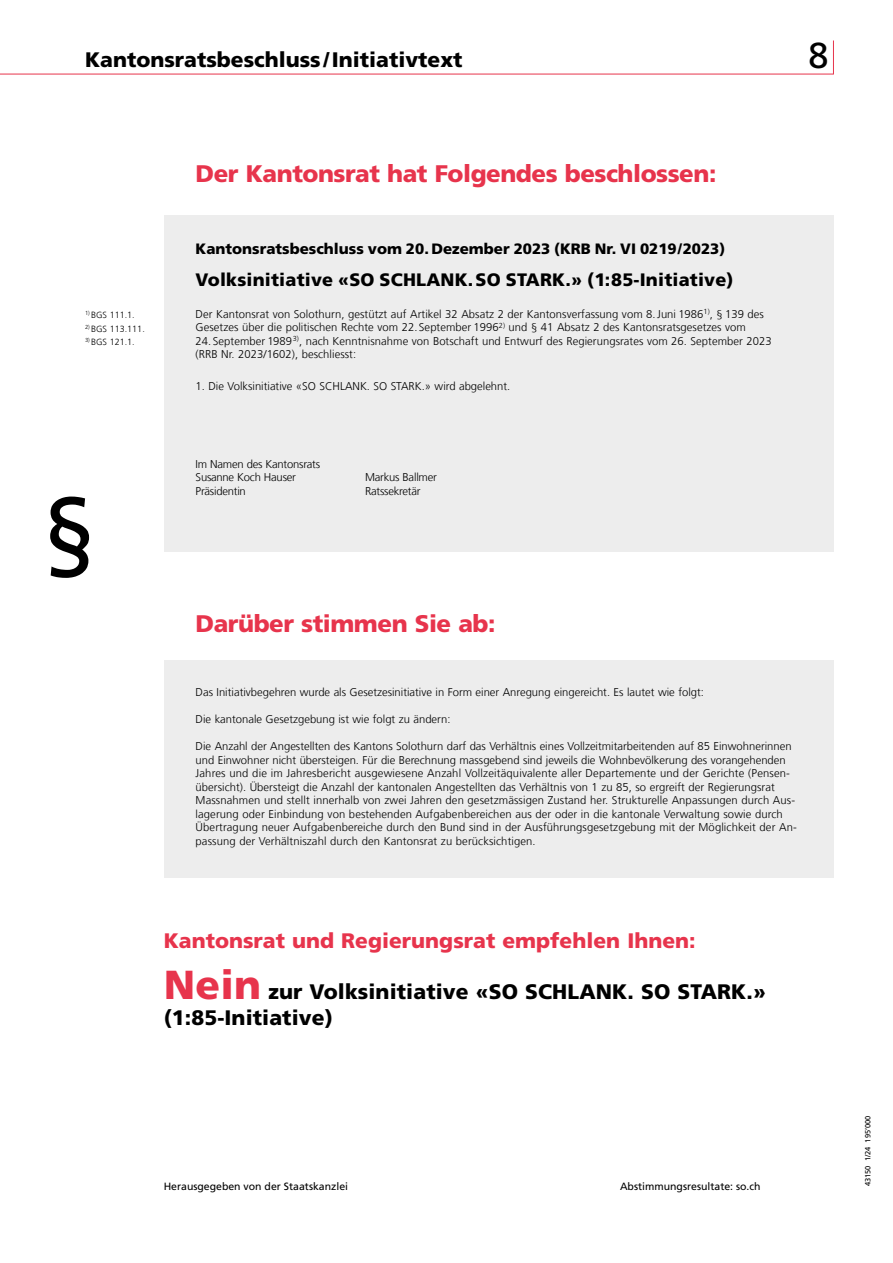
<style>
.page{position:relative;width:893px;height:1263px;background:#fff}
.page>*{position:absolute;margin:0;border:0;box-sizing:border-box;transform-origin:0 0}
.t1{font:97.5px "Frutiger LT Com";color:#000}
.t2{font:36px "Frutiger LT Com";color:#000}
.t3{font:900 24px "Frutiger LT Pro";letter-spacing:-.02em;color:#e7344c}
.t4{font:900 21px/25.5px "Frutiger LT Com";letter-spacing:.005em;color:#000}
.t5{font:900 21px "Frutiger LT Com";color:#e7344c}
.t6{font:900 18px "Frutiger LT Pro";letter-spacing:.01em;color:#000}
.t7{font:900 15px "Frutiger LT Pro";color:#000}
.t8{font:300 11.25px/13.5px "Frutiger LT Com";letter-spacing:.005em;color:#000}
.t9{font:300 11.25px/13.5px "Frutiger LT Com";letter-spacing:-.02em;color:#000}
.t10{font:10.5px "Frutiger LT Com";color:#000}
.t11{font:300 9px "Frutiger LT Com";color:#000}
.t12{font:7.5px "Frutiger LT Com";color:#000}
.s1{font-size:40.5px;color:#e7344c}
</style>
<div class="page">
<hr style="left:0;top:74px;width:833px;height:1px;background:#e7344c">
<hr style="left:833px;top:41px;width:1px;height:33px;background:#e7344c">
<div style="left:164px;top:215px;width:669px;height:337px;background:#ededed"></div>
<div style="left:164px;top:660px;width:669px;height:218px;background:#ededed"></div>
<h3 class="t4" style="left:85px;top:47px;width:379px">Kantonsratsbeschluss /Initiativtext</h3>
<h2 class="t2" style="left:808px;top:34px;width:22px">8</h2>
<p class="t11" style="left:85px;top:309px;width:51px"><sup>1)</sup> BGS 111.1.</p>
<p class="t11" style="left:85px;top:323px;width:61px"><sup>2)</sup> BGS 113.111.</p>
<p class="t11" style="left:85px;top:336px;width:51px"><sup>3)</sup> BGS 121.1.</p>
<h1 class="t1" style="left:42px;top:475px;width:56px">§</h1>
<h3 class="t3" style="left:196px;top:160px;width:522px">Der Kantonsrat hat Folgendes beschlossen:</h3>
<h3 class="t7" style="left:196px;top:240px;width:531px">Kantonsratsbeschluss vom 20. Dezember 2023 (KRB Nr. VI 0219/2023)</h3>
<h3 class="t6" style="left:196px;top:269px;width:539px">Volksinitiative «SO SCHLANK. SO STARK.» (1:85-Initiative)</h3>
<p class="t8" style="left:196px;top:307px;width:570px">Der Kantonsrat von Solothurn, gestützt auf Artikel 32 Absatz 2 der Kantonsverfassung vom 8.Juni 1986<sup>1)</sup>, § 139 des<br>Gesetzes über die politischen Rechte vom 22. September 1996<sup>2)</sup> und § 41 Absatz 2 des Kantonsratsgesetzes vom</p>
<p class="t8" style="left:196px;top:334px;width:578px">24. September 1989<sup>3)</sup>, nach Kenntnisnahme von Botschaft und Entwurf des Regierungsrates vom 26. September 2023 (RRB Nr. 2023/1602), beschliesst:</p>
<p class="t8" style="left:196px;top:379px;width:316px">1. Die Volksinitiative «SO SCHLANK. SO STARK.» wird abgelehnt.</p>
<p class="t9" style="left:196px;top:457px;width:126px">Im Namen des Kantonsrats<br>Susanne Koch Hauser</p>
<p class="t9" style="left:365px;top:471px;width:73px">Markus Ballmer</p>
<p class="t9" style="left:196px;top:484px;width:52px">Präsidentin</p>
<p class="t9" style="left:365px;top:484px;width:57px">Ratssekretär</p>
<h3 class="t3" style="left:196px;top:609px;width:301px">Darüber stimmen Sie ab:</h3>
<p class="t8" style="left:196px;top:686px;width:510px">Das Initiativbegehren wurde als Gesetzesinitiative in Form einer Anregung eingereicht. Es lautet wie folgt:</p>
<p class="t8" style="left:196px;top:713px;width:256px">Die kantonale Gesetzgebung ist wie folgt zu ändern:</p>
<p class="t8" style="left:196px;top:740px;width:603px">Die Anzahl der Angestellten des Kantons Solothurn darf das Verhältnis eines Vollzeitmitarbeitenden auf 85 Einwohnerinnen und Einwohner nicht übersteigen. Für die Berechnung massgebend sind jeweils die Wohnbevölkerung des vorangehenden Jahres und die im Jahresbericht ausgewiesene Anzahl Vollzeitäquivalente aller Departemente und der Gerichte (Pensen&shy;übersicht). Übersteigt die Anzahl der kantonalen Angestellten das Verhältnis von 1 zu 85, so ergreift der Regierungsrat Massnahmen und stellt innerhalb von zwei Jahren den gesetzmässigen Zustand her. Strukturelle Anpassungen durch Aus&shy;lagerung oder Einbindung von bestehenden Aufgabenbereichen aus der oder in die kantonale Verwaltung sowie durch Übertragung neuer Aufgabenbereiche durch den Bund sind in der Ausführungsgesetzgebung mit der Möglichkeit der An&shy;passung der Verhältniszahl durch den Kantonsrat zu berücksichtigen.</p>
<h3 class="t5" style="left:164px;top:928px;width:533px">Kantonsrat und Regierungsrat empfehlen Ihnen:</h3>
<h3 class="t4" style="left:164px;top:979px;width:604px"><span class="s1">Nein</span> zur Volksinitiative «SO SCHLANK. SO STARK.» (1:85-Initiative)</h3>
<p class="t10" style="left:164px;top:1180px;width:186px">Herausgegeben von der Staatskanzlei</p>
<p class="t10" style="left:620px;top:1180px;width:142px">Abstimmungsresultate: so.ch</p>
<p class="t12" style="left:864px;top:1186px;width:72px;rotate:-90deg">43150 1/24 195’000</p>
</div>
